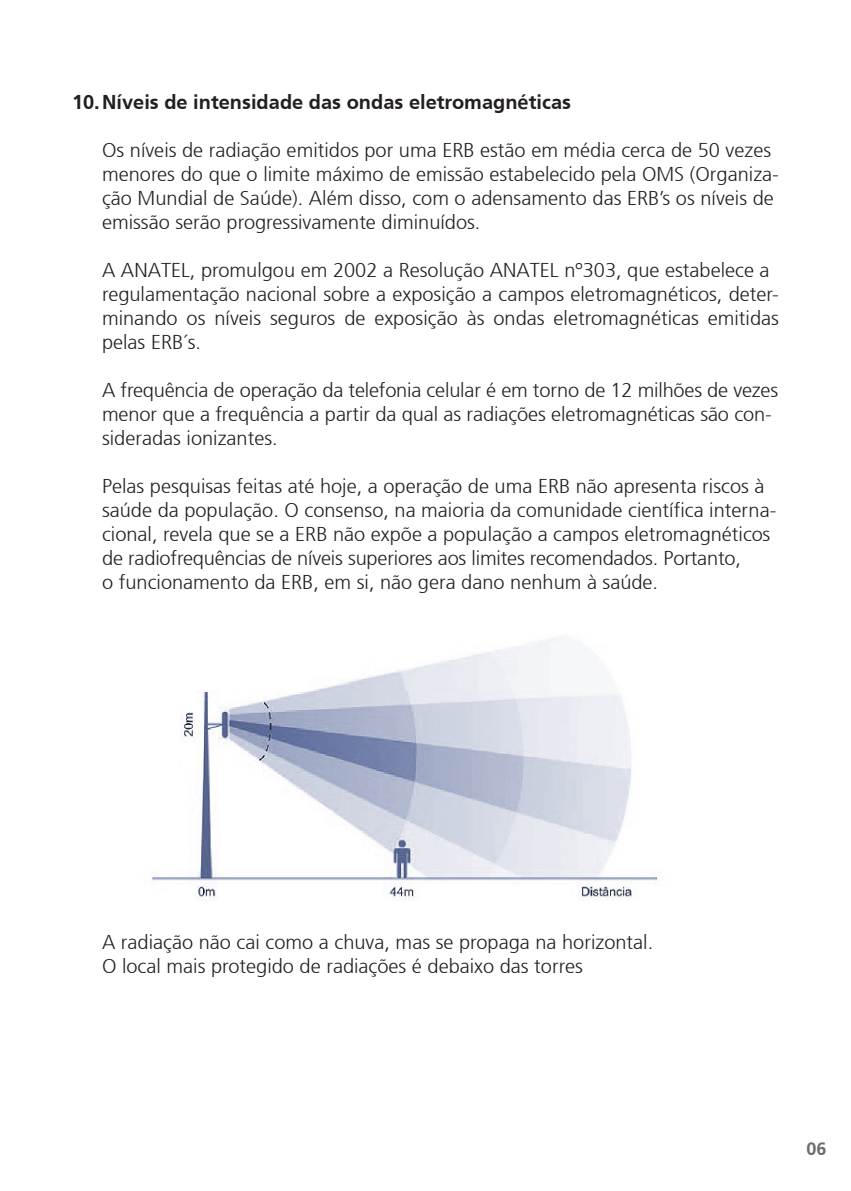
<style>
.page{position:relative;width:851px;height:1191px;background:#fff}
.page>*{position:absolute;margin:0;border:0;box-sizing:border-box;transform-origin:0 0}
.t1{font:300 20px/24px "Frutiger 45";color:#231f20}
.t2{font:700 20px "Frutiger 65";color:#231f20}
.t3{font:700 18px "Frutiger 65";color:#6c6d70}
</style>
<div class="page">
<img style="left:151px;top:637px;width:506px;height:264px">
<p class="t2" style="left:72px;top:90px;width:500px">10.Níveis de intensidade das ondas eletromagnéticas</p>
<p class="t1" style="left:102px;top:138px;width:678px">Os níveis de radiação emitidos por uma ERB estão em média cerca de 50 vezes menores do que o limite máximo de emissão estabelecido pela OMS (Organiza&shy;ção Mundial de Saúde). Além disso, com o adensamento das ERB’s os níveis de emissão serão progressivamente diminuídos.</p>
<p class="t1" style="left:102px;top:258px;width:669px">A ANATEL, promulgou em 2002 a Resolução ANATEL nº303, que estabelece a</p>
<p class="t1" style="left:102px;top:282px;width:678px;text-align:justify">regulamentação nacional sobre a exposição a campos eletromagnéticos, deter&shy;minando os níveis seguros de exposição às ondas eletromagnéticas emitidas pelas ERB´s.</p>
<p class="t1" style="left:102px;top:378px;width:677px">A frequência de operação da telefonia celular é em torno de 12 milhões de vezes menor que a frequência a partir da qual as radiações eletromagnéticas são con&shy;sideradas ionizantes.</p>
<p class="t1" style="left:102px;top:474px;width:675px">Pelas pesquisas feitas até hoje, a operação de uma ERB não apresenta riscos à saúde da população. O consenso, na maioria da comunidade científica interna&shy;cional, revela que se a ERB não expõe a população a campos eletromagnéticos de radiofrequências de níveis superiores aos limites recomendados. Portanto,<br>o funcionamento da ERB, em si, não gera dano nenhum à saúde.</p>
<p class="t1" style="left:102px;top:930px;width:552px">A radiação não cai como a chuva, mas se propaga na horizontal.<br>O local mais protegido de radiações é debaixo das torres</p>
<p class="t3" style="left:806px;top:1138px;width:22px">06</p>
</div>
